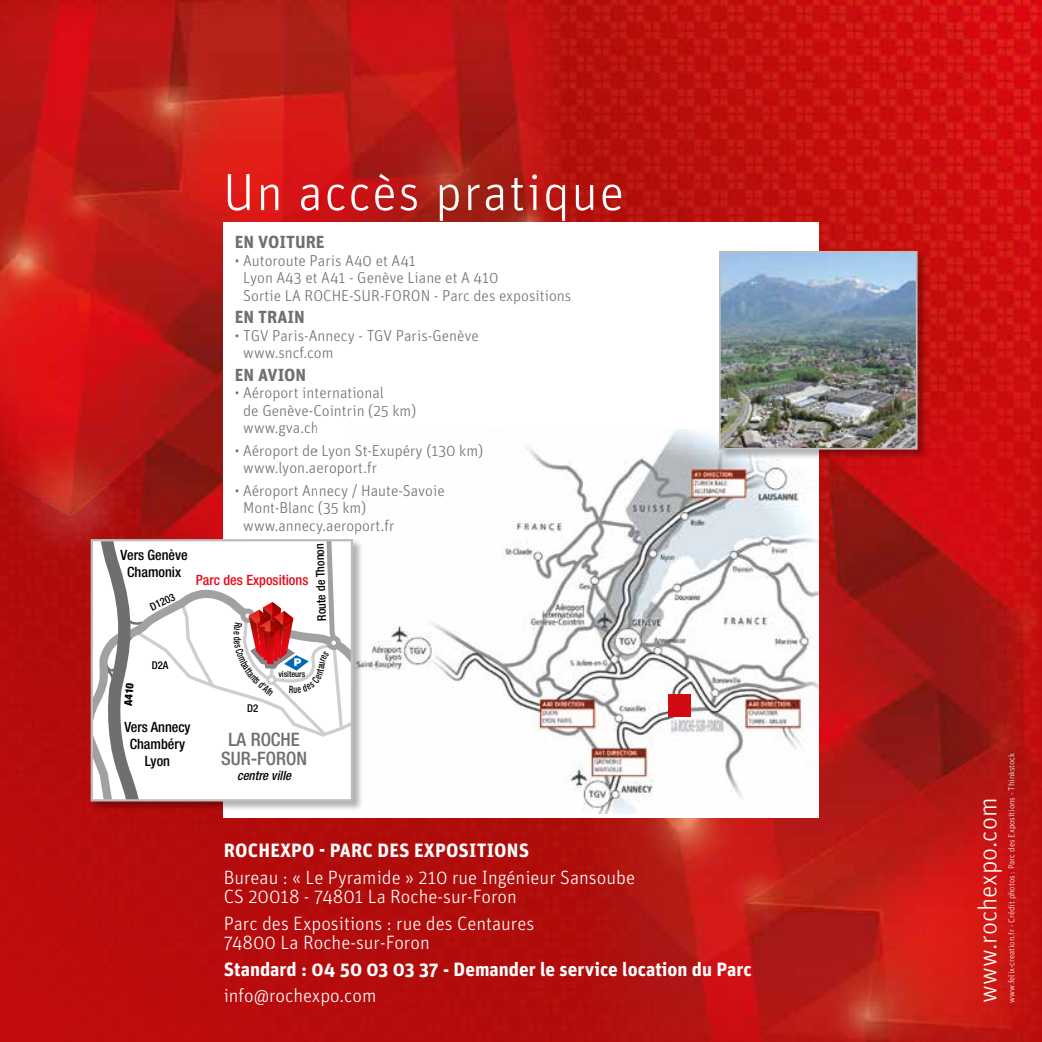
<style>
.page{position:relative;width:1042px;height:1042px;background:#fff}
.page>*{position:absolute;margin:0;border:0;box-sizing:border-box;transform-origin:0 0}
.t1{font:300 52.5px "Unit OT";letter-spacing:.03em;color:#fff}
.t2{font:300 26.25px "Unit OT";color:#fff}
.t3{font:300 19.25px/19.2px "Unit OT";color:#fff}
.t4{font:700 19.25px "Unit OT";color:#fff}
.t5{font:500 condensed 18.55px/18px "Helvetica Neue";color:#706f6f;text-align:center}
.t6{font:700 17.5px "Unit OT";color:#706f6f}
.t7{font:300 15.75px/17.5px "Unit OT";color:#706f6f}
.t8{font:500 condensed 14.17px/17px "Helvetica Neue";color:#000;text-align:center}
.t9{font:500 condensed 14.17px "Helvetica Neue";color:#e30918}
.t10{font:italic 500 condensed 12.78px "Helvetica Neue";color:#000}
.t11{font:500 condensed 12.08px "Helvetica Neue";color:#000}
.t12{font:500 condensed 10.67px "Helvetica Neue";color:#000}
.t13{font:900 condensed 10.67px "Helvetica Neue";color:#000}
.t14{font:900 10.67px "Helvetica Neue";color:#fff}
.t15{font:300 8.75px "Unit OT";color:#fff}
.t16{font:500 condensed 8.4px "Helvetica Neue";letter-spacing:-.005em;color:#000}
</style>
<div class="page">
<img style="left:0;top:0;width:1041px;height:1042px">
<img style="left:585px;top:91px;width:457px;height:951px">
<img style="left:0;top:0;width:567px;height:785px">
<div style="left:223px;top:223px;width:595px;height:595px;background:#fff"></div>
<img style="left:364px;top:429px;width:454px;height:385px">
<div style="left:90px;top:538px;width:274px;height:274px;background:#000;opacity:.3"></div>
<div style="left:668px;top:694px;width:23px;height:23px;background:#d10b11"></div>
<div style="left:718px;top:250px;width:209px;height:210px;background:#000;opacity:.3"></div>
<img style="left:722px;top:254px;width:192px;height:192px">
<svg style="left:96px;top:540px;width:256px;height:260px"></svg>
<p class="t8" style="left:120px;top:546px;width:69px">Vers Genève<br>Chamonix</p>
<p class="t12" style="left:148px;top:601px;width:28px;rotate:-25deg">D1203</p>
<h1 class="t1" style="left:223px;top:161px;width:403px">Un accès pratique</h1>
<p class="t6" style="left:235px;top:231px;width:91px">EN VOITURE</p>
<p class="t7" style="left:243px;top:252px;width:329px;text-indent:-8px">• Autoroute Paris A40 et A41<br>Lyon A43 et A41 - Genève Liane et A 410<br>Sortie LA ROCHE-SUR-FORON - Parc des expositions</p>
<p class="t6" style="left:235px;top:306px;width:71px">EN TRAIN</p>
<p class="t7" style="left:243px;top:327px;width:237px;text-indent:-8px">• TGV Paris-Annecy - TGV Paris-Genève www.sncf.com</p>
<p class="t6" style="left:235px;top:363px;width:73px">EN AVION</p>
<p class="t7" style="left:243px;top:384px;width:175px;text-indent:-8px">• Aéroport international<br>de Genève-Cointrin (25 km) www.gva.ch</p>
<p class="t7" style="left:243px;top:442px;width:242px;text-indent:-8px">• Aéroport de Lyon St-Exupéry (130 km) www.lyon.aeroport.fr</p>
<p class="t7" style="left:243px;top:481px;width:203px;text-indent:-8px">• Aéroport Annecy / Haute-Savoie<br>Mont-Blanc (35 km) www.annecy.aeroport.fr</p>
<p class="t11" style="left:315px;top:621px;width:79px;rotate:-92deg">Route de Thonon</p>
<p class="t9" style="left:196px;top:572px;width:114px">Parc des Expositions</p>
<p class="t13" style="left:121px;top:705px;width:24px;rotate:-85deg">A410</p>
<p class="t12" style="left:152px;top:658px;width:18px">D2A</p>
<p class="t12" style="left:247px;top:702px;width:13px">D2</p>
<p class="t14" style="left:294px;top:656px;width:9px">P</p>
<p class="t16" style="left:278px;top:669px;width:28px">visiteurs</p>
<p class="t8" style="left:124px;top:718px;width:68px">Vers Annecy<br>Chambéry<br>Lyon</p>
<p class="t5" style="left:221px;top:730px;width:87px">LA ROCHE<br>SUR-FORON</p>
<p class="t10" style="left:237px;top:768px;width:56px">centre ville</p>
<p class="t4" style="left:224px;top:838px;width:307px">ROCHEXPO - PARC DES EXPOSITIONS</p>
<p class="t3" style="left:224px;top:867px;width:413px">Bureau : « Le Pyramide » 210 rue Ingénieur Sansoube<br>CS 20018 - 74801 La Roche-sur-Foron</p>
<p class="t3" style="left:224px;top:913px;width:312px">Parc des Expositions : rue des Centaures<br>74800 La Roche-sur-Foron</p>
<p class="t4" style="left:224px;top:956px;width:530px">Standard : 04 50 03 03 37 - Demander le service location du Parc</p>
<p class="t3" style="left:224px;top:986px;width:154px">info@rochexpo.com</p>
<p class="t15" style="left:1006px;top:1002px;width:251px;rotate:-90deg">www.felix-creation.fr - Crédit photos : Parc des Expositions - Thinkstock</p>
<h2 class="t2" style="left:972px;top:1002px;width:206px;rotate:-90deg">www.rochexpo.com</h2>
</div>
